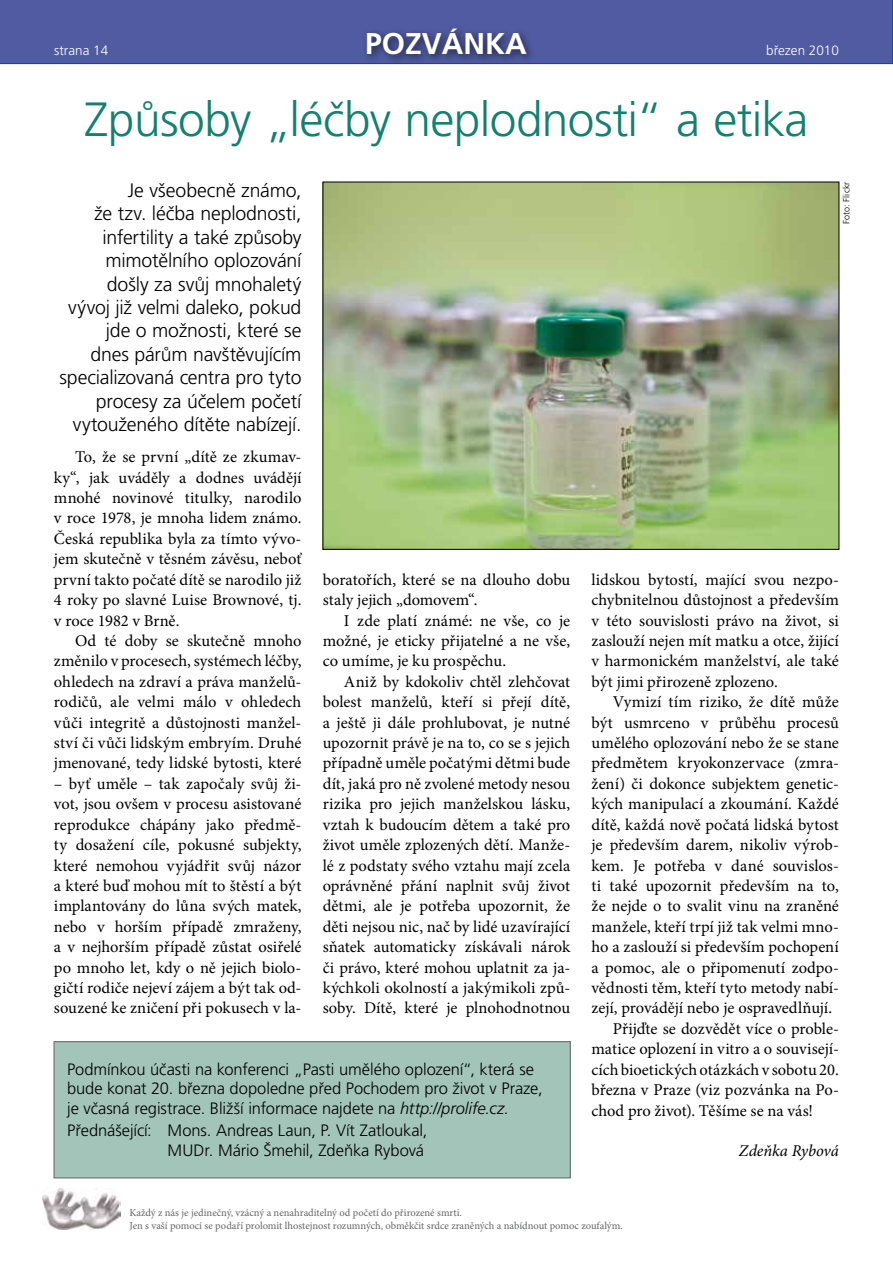
<style>
.page{position:relative;width:893px;height:1263px;background:#fff}
.page>*{position:absolute;margin:0;border:0;box-sizing:border-box;transform-origin:0 0}
.t1{font:300 48px "Frutiger CE";letter-spacing:-.015em;color:#13816d}
.t2{font:700 30px "Frutiger CE";color:#fff}
.t3{font:300 19.5px/23.4px "Frutiger CE";letter-spacing:-.01em;color:#000;text-align:right}
.t4{font:16.5px/20.4px "Minion Pro";color:#000;text-align:justify}
.t5{font:300 16.5px/19.8px "Frutiger CE";letter-spacing:-.005em;color:#000}
.t6{font:italic 16.5px "Minion Pro";letter-spacing:-.005em;color:#000}
.t7{font:300 13.5px "Frutiger CE";color:#fff}
.t8{font:10.5px/12.6px "Minion Pro";color:#646567}
.t9{font:300 9px "Frutiger CE";letter-spacing:.015em;color:#000}
.s1{font-style:italic}
</style>
<div class="page">
<img style="left:325px;top:184px;width:512px;height:364px">
<div style="left:54px;top:1042px;width:516px;height:136px;background:#a3c5b9"></div>
<div style="left:54px;top:1041px;width:517px;height:137px;border:1px solid #646567"></div>
<div style="left:0;top:0;width:893px;height:64px;background:#515ba1"></div>
<img style="left:43px;top:1188px;width:78px;height:41px">
<div style="left:362px;top:23px;width:174px;height:42px;background:#000;opacity:.6"></div>
<p class="t7" style="left:54px;top:43px;width:56px">strana 14</p>
<h2 class="t2" style="left:365px;top:26px;width:163px">POZVÁNKA</h2>
<p class="t7" style="left:766px;top:43px;width:74px">březen 2010</p>
<h1 class="t1" style="left:85px;top:92px;width:725px">Způsoby „léčby neplodnosti“ a etika</h1>
<p class="t3" style="left:60px;top:178px;width:243px">Je všeobecně známo,<br>že tzv. léčba neplodnosti, infertility a také způsoby mimotělního oplozování došly za svůj mnohaletý<br>vývoj již velmi daleko, pokud jde o možnosti, které se<br>dnes párům navštěvujícím specializovaná centra pro tyto procesy za účelem početí vytouženého dítěte nabízejí.</p>
<p class="t4" style="left:54px;top:447px;width:249px;text-indent:21px">To, že se první „dítě ze zkumav&shy;ky“, jak uváděly a dodnes uvádějí mnohé novinové titulky, narodilo v roce 1978, je mnoha lidem známo.<br>Česká republika byla za tímto vývo&shy;jem skutečně v těsném závěsu, neboť první takto počaté dítě se narodilo již 4 roky po slavné Luise Brownové, tj. v roce 1982 v Brně.</p>
<p class="t4" style="left:54px;top:630px;width:249px;text-indent:21px">Od té doby se skutečně mnoho změnilo v procesech, systémech léčby, ohledech na zdraví a práva manželů&shy;rodičů, ale velmi málo v ohledech vůči integritě a důstojnosti manžel&shy;ství či vůči lidským embryím. Druhé jmenované, tedy lidské bytosti, které</p>
<p class="t4" style="left:54px;top:773px;width:249px">– byť uměle – tak započaly svůj ži&shy;vot, jsou ovšem v procesu asistované reprodukce chápány jako předmě&shy;ty dosažení cíle, pokusné subjekty, které nemohou vyjádřit svůj názor a které buď mohou mít to štěstí a být implantovány do lůna svých matek, nebo v horším případě zmraženy, a v nejhorším případě zůstat osiřelé po mnoho let, kdy o ně jejich biolo&shy;gičtí rodiče nejeví zájem a být tak od&shy;souzené ke zničení při pokusech v la-</p>
<p class="t4" style="left:323px;top:569px;width:249px">boratořích, které se na dlouho dobu staly jejich „domovem“.</p>
<p class="t4" style="left:323px;top:610px;width:249px;text-indent:21px">I zde platí známé: ne vše, co je možné, je eticky přijatelné a ne vše, co umíme, je ku prospěchu.</p>
<p class="t4" style="left:323px;top:671px;width:249px;text-indent:21px">Aniž by kdokoliv chtěl zlehčovat bolest manželů, kteří si přejí dítě, a ještě ji dále prohlubovat, je nutné upozornit právě je na to, co se s jejich případně uměle počatými dětmi bude dít, jaká pro ně zvolené metody nesou rizika pro jejich manželskou lásku, vztah k budoucím dětem a také pro život uměle zplozených dětí. Manže&shy;lé z podstaty svého vztahu mají zcela oprávněné přání naplnit svůj život dětmi, ale je potřeba upozornit, že děti nejsou nic, nač by lidé uzavírající sňatek automaticky získávali nárok či právo, které mohou uplatnit za ja&shy;kýchkoli okolností a jakýmikoli způ&shy;soby. Dítě, které je plnohodnotnou</p>
<p class="t5" style="left:67px;top:1059px;width:477px">Podmínkou účasti na konferenci „Pasti umělého oplození“, která se bude konat 20. března dopoledne před Pochodem pro život v Praze, je včasná registrace. Bližší informace najdete na <span class="s1">http://prolife.cz</span>.</p>
<p class="t5" style="left:67px;top:1120px;width:362px;line-height:20.4px;text-align:right">Přednášející: Mons. Andreas Laun, P. Vít Zatloukal,<br>MUDr. Mário Šmehil, Zdeňka Rybová</p>
<p class="t9" style="left:841px;top:224px;width:44px;rotate:-90deg">Foto: Flickr</p>
<p class="t4" style="left:591px;top:569px;width:249px">lidskou bytostí, mající svou nezpo&shy;chybnitelnou důstojnost a především v této souvislosti právo na život, si zaslouží nejen mít matku a otce, žijící v harmonickém manželství, ale také být jimi přirozeně zplozeno.</p>
<p class="t4" style="left:613px;top:692px;width:228px">Vymizí tím riziko, že dítě může</p>
<p class="t4" style="left:591px;top:712px;width:249px">být usmrceno v průběhu procesů</p>
<p class="t4" style="left:591px;top:733px;width:249px">umělého oplozování nebo že se stane</p>
<p class="t4" style="left:591px;top:753px;width:249px">předmětem kryokonzervace (zmra-</p>
<p class="t4" style="left:591px;top:773px;width:249px">žení) či dokonce subjektem genetic-</p>
<p class="t4" style="left:591px;top:794px;width:249px">kých manipulací a zkoumání. Každé</p>
<p class="t4" style="left:591px;top:814px;width:249px">dítě, každá nově počatá lidská bytost</p>
<p class="t4" style="left:591px;top:835px;width:249px">je především darem, nikoliv výrob-</p>
<p class="t4" style="left:591px;top:855px;width:249px">kem. Je potřeba v dané souvislos-</p>
<p class="t4" style="left:591px;top:875px;width:249px">ti také upozornit především na to,</p>
<p class="t4" style="left:591px;top:896px;width:249px">že nejde o to svalit vinu na zraněné</p>
<p class="t4" style="left:591px;top:916px;width:249px">manžele, kteří trpí již tak velmi mno-</p>
<p class="t4" style="left:591px;top:937px;width:249px">ho a zaslouží si především pochopení</p>
<p class="t4" style="left:591px;top:957px;width:249px">a pomoc, ale o připomenutí zodpo-</p>
<p class="t4" style="left:591px;top:978px;width:249px">vědnosti těm, kteří tyto metody nabí-</p>
<p class="t4" style="left:591px;top:998px;width:242px">zejí, provádějí nebo je ospravedlňují.</p>
<p class="t4" style="left:613px;top:1018px;width:228px">Přijďte se dozvědět více o proble-</p>
<p class="t4" style="left:591px;top:1039px;width:249px">matice oplození in vitro a o souvisejí-</p>
<p class="t4" style="left:591px;top:1059px;width:249px">cích bioetických otázkách v sobotu 20.</p>
<p class="t4" style="left:591px;top:1080px;width:249px">března v Praze (viz pozvánka na Po-</p>
<p class="t4" style="left:591px;top:1100px;width:223px">chod pro život). Těšíme se na vás!</p>
<p class="t6" style="left:739px;top:1140px;width:102px">Zdeňka Rybová</p>
<p class="t8" style="left:129px;top:1207px;width:495px">Každý z nás je jedinečný, vzácný a nenahraditelný od početí do přirozené smrti.<br>Jen s vaší pomocí se podaří prolomit lhostejnost rozumných, obměkčit srdce zraněných a nabídnout pomoc zoufalým.</p>
</div>
